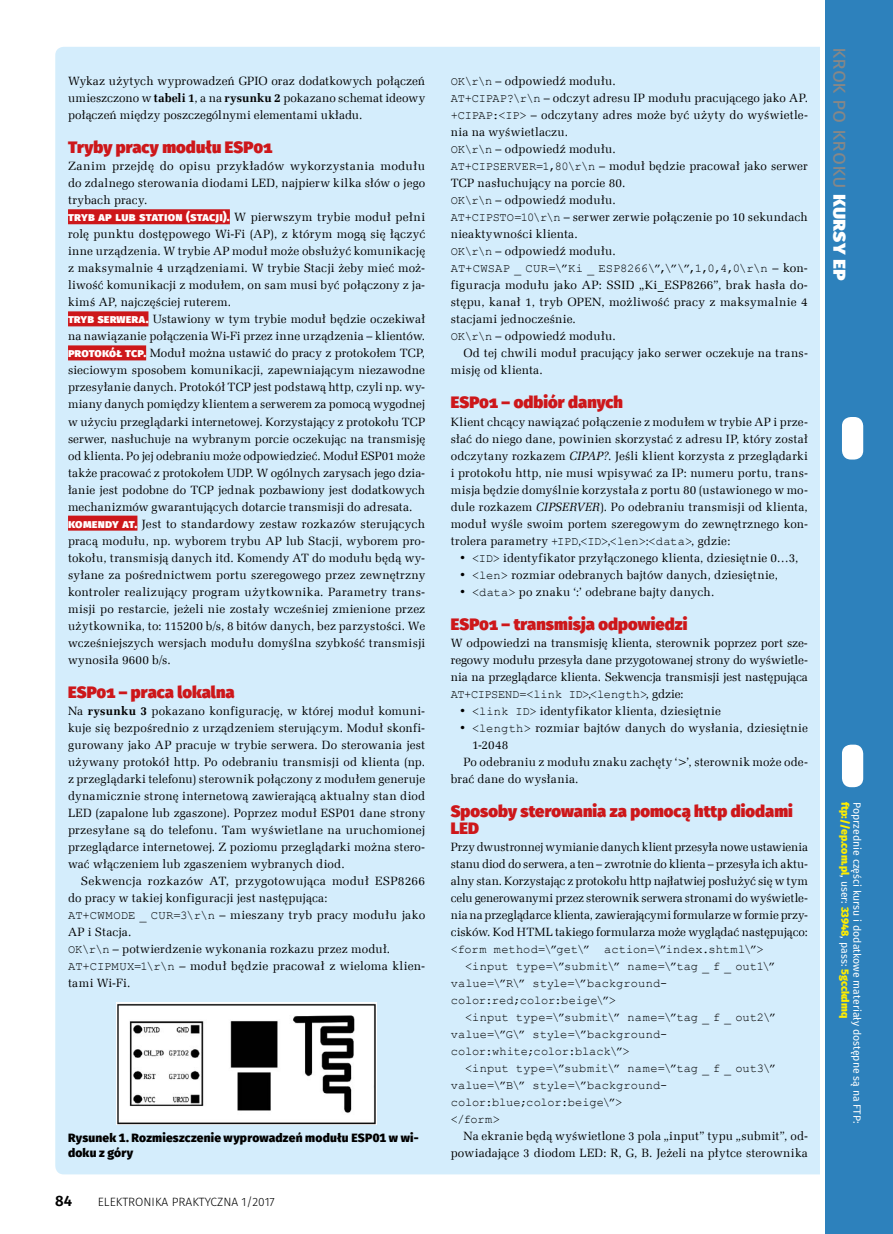
<style>
.page{position:relative;width:893px;height:1234px;background:#fff}
.page>*{position:absolute;margin:0;border:0;box-sizing:border-box;transform-origin:0 0}
.t1{font:21px "Fira Sans";letter-spacing:-.005em;color:#878787}
.t2{font:900 16.5px/17px "Fira Sans";letter-spacing:.005em;color:#cd171a}
.t3{font:600 15px "Fira Sans";color:#000}
.t4{font:12px/17px "Zapf Ellipt EU";letter-spacing:.015em;color:#000}
.t5{font:12px "Courier New";letter-spacing:.005em;color:#000}
.t6{font:800 12px/15px "Fira Sans";letter-spacing:.015em;color:#000}
.t7{font:12px "Courier New";letter-spacing:-.015em;color:#000}
.t8{font:300 12px "Fira Sans";color:#000}
.t9{font:12px "Courier New";letter-spacing:-.02em;color:#000}
.t10{font:10.5px "Fira Sans";color:#fff}
.t11{font:800 10.5px "Fira Sans";color:#ffed00}
.s1{font-weight:700}
.s2{font-family:"Fira Sans";font-weight:800;color:#fff}
.s3{font-family:"Courier New"}
.s4{font-style:italic}
.s5{font-family:"Zapf Ellipt EU"}
.s6{font-family:"Zapf Ellipt EU";font-style:italic}
.s7{font-weight:800;color:#fff}
.s8{font-weight:400;color:#fff}
</style>
<div class="page">
<div style="left:55px;top:47px;width:838px;height:1127px;background:#d4edfc;border-radius:9px"></div>
<div style="left:825px;top:0;width:68px;height:1233px;background:#2d81bc"></div>
<div style="left:842px;top:417px;width:21px;height:42px;background:#fff;border-radius:9px"></div>
<div style="left:842px;top:744px;width:21px;height:43px;background:#fff;border-radius:9px"></div>
<hr style="left:821px;top:0;width:4px;height:1233px;background:#fff">
<div style="left:68px;top:209px;width:162px;height:15px;background:#cd171a"></div>
<div style="left:68px;top:311px;width:80px;height:15px;background:#cd171a"></div>
<div style="left:68px;top:345px;width:78px;height:15px;background:#cd171a"></div>
<div style="left:68px;top:515px;width:69px;height:15px;background:#cd171a"></div>
<img style="left:117px;top:1002px;width:260px;height:122px">
<p class="t4" style="left:68px;top:73px;width:359px;text-align:justify">Wykaz użytych wyprowadzeń GPIO oraz dodatkowych połączeń umieszczono w <span class="s1">tabeli 1</span>, a na <span class="s1">rysunku 2</span> pokazano schemat ideowy połączeń między poszczególnymi elementami układu.</p>
<h2 class="t2" style="left:68px;top:137px;width:206px">Tryby pracy modułu ESP01</h2>
<p class="t4" style="left:68px;top:158px;width:359px">Zanim przejdę do opisu przykładów wykorzystania modułu do zdalnego sterowania diodami LED, najpierw kilka słów o jego trybach pracy.<br><span class="s2">Tryb AP lub Station (Stacji).</span> W pierwszym trybie moduł pełni rolę punktu dostępowego Wi-Fi (AP), z którym mogą się łączyć inne urządzenia. W trybie AP moduł może obsłużyć komunikację z maksymalnie 4 urządzeniami. W trybie Stacji żeby mieć moż&shy;liwość komunikacji z modułem, on sam musi być połączony z ja&shy;kimś AP, najczęściej ruterem.<br><span class="s2">Tryb serwera.</span> Ustawiony w tym trybie moduł będzie oczekiwał na nawiązanie połączenia Wi-Fi przez inne urządzenia – klientów.<br><span class="s2">Protokół TCP.</span> Moduł można ustawić do pracy z protokołem TCP, sieciowym sposobem komunikacji, zapewniającym niezawodne przesyłanie danych. Protokół TCP jest podstawą http, czyli np. wy&shy;miany danych pomiędzy klientem a serwerem za pomocą wygodnej w użyciu przeglądarki internetowej. Korzystający z protokołu TCP serwer, nasłuchuje na wybranym porcie oczekując na transmisję od klienta. Po jej odebraniu może odpowiedzieć. Moduł ESP01 może także pracować z protokołem UDP. W ogólnych zarysach jego dzia&shy;łanie jest podobne do TCP jednak pozbawiony jest dodatkowych mechanizmów gwarantujących dotarcie transmisji do adresata.<br><span class="s2">Komendy AT.</span> Jest to standardowy zestaw rozkazów sterujących pracą modułu, np. wyborem trybu AP lub Stacji, wyborem pro&shy;tokołu, transmisją danych itd. Komendy AT do modułu będą wy&shy;syłane za pośrednictwem portu szeregowego przez zewnętrzny kontroler realizujący program użytkownika. Parametry trans&shy;misji po restarcie, jeżeli nie zostały wcześniej zmienione przez użytkownika, to: 115200 b/s, 8 bitów danych, bez parzystości. We wcześniejszych wersjach modułu domyślna szybkość transmisji wynosiła 9600 b/s.</p>
<h2 class="t2" style="left:68px;top:681px;width:168px">ESP01 – praca lokalna</h2>
<p class="t4" style="left:68px;top:702px;width:359px;text-align:justify">Na <span class="s1">rysunku 3</span> pokazano konfigurację, w której moduł komuni&shy;kuje się bezpośrednio z urządzeniem sterującym. Moduł skonfi&shy;gurowany jako AP pracuje w trybie serwera. Do sterowania jest używany protokół http. Po odebraniu transmisji od klienta (np. z przeglądarki telefonu) sterownik połączony z modułem generuje dynamicznie stronę internetową zawierającą aktualny stan diod LED (zapalone lub zgaszone). Poprzez moduł ESP01 dane strony przesyłane są do telefonu. Tam wyświetlane na uruchomionej przeglądarce internetowej. Z poziomu przeglądarki można stero&shy;wać włączeniem lub zgaszeniem wybranych diod.</p>
<p class="t4" style="left:68px;top:872px;width:359px;text-indent:13px">Sekwencja rozkazów AT, przygotowująca moduł ESP8266 do pracy w takiej konfiguracji jest następująca:<br><span class="s3">AT+CWMODE _ CUR=3\r\n</span> – mieszany tryb pracy modułu jako AP i Stacja.<br><span class="s3">OK\r\n</span> <span class="s4">–</span> potwierdzenie wykonania rozkazu przez moduł.<br><span class="s3">AT+CIPMUX=1\r\n</span> <span class="s4">–</span> moduł będzie pracował z wieloma klien&shy;tami Wi-Fi.</p>
<p class="t6" style="left:68px;top:1128px;width:352px">Rysunek 1. Rozmieszczenie wyprowadzeń modułu ESP01 w wi&shy;doku z góry</p>
<p class="t3" style="left:55px;top:1188px;width:18px">84</p>
<p class="t8" style="left:98px;top:1193px;width:179px">ELEKTRONIKA PRAKTYCZNA 1/2017</p>
<p class="t4" style="left:451px;top:73px;width:359px"><span class="s3">OK\r\n</span> – odpowiedź modułu.<br><span class="s3">AT+CIPAP?\r\n</span> – odczyt adresu IP modułu pracującego jako AP. <span class="s3">+CIPAP:&lt;IP&gt;</span> – odczytany adres może być użyty do wyświetle&shy;nia na wyświetlaczu.<br><span class="s3">OK\r\n</span> – odpowiedź modułu.<br><span class="s3">AT+CIPSERVER=1,80\r\n</span> – moduł będzie pracował jako serwer TCP nasłuchujący na porcie 80.<br><span class="s3">OK\r\n</span> – odpowiedź modułu.<br><span class="s3">AT+CIPSTO=10\r\n</span> – serwer zerwie połączenie po 10 sekundach nieaktywności klienta.<br><span class="s3">OK\r\n</span> – odpowiedź modułu.</p>
<p class="t5" style="left:451px;top:261px;width:359px">AT+CWSAP _ CUR=\”Ki _ ESP8266\”,\”\”,1,0,4,0\r\n <span class="s5">– kon-</span></p>
<p class="t4" style="left:451px;top:277px;width:359px">figuracja modułu jako AP: SSID „Ki_ESP8266”, brak hasła do&shy;stępu, kanał 1, tryb OPEN, możliwość pracy z maksymalnie 4 stacjami jednocześnie.<br><span class="s3">OK\r\n</span> – odpowiedź modułu.</p>
<p class="t4" style="left:451px;top:345px;width:359px;text-indent:13px">Od tej chwili moduł pracujący jako serwer oczekuje na trans&shy;misję od klienta.</p>
<h2 class="t2" style="left:451px;top:392px;width:174px">ESP01 – odbiór danych</h2>
<p class="t4" style="left:451px;top:413px;width:359px;text-align:justify">Klient chcący nawiązać połączenie z modułem w trybie AP i prze&shy;słać do niego dane, powinien skorzystać z adresu IP, który został odczytany rozkazem <span class="s4">CIPAP?</span>. Jeśli klient korzysta z przeglądarki i protokołu http, nie musi wpisywać za IP: numeru portu, trans&shy;misja będzie domyślnie korzystała z portu 80 (ustawionego w mo&shy;dule rozkazem <span class="s4">CIPSERVER</span>). Po odebraniu transmisji od klienta, moduł wyśle swoim portem szeregowym do zewnętrznego kon&shy;trolera parametry <span class="s3">+IPD</span>,<span class="s3">&lt;ID&gt;</span>,<span class="s3">&lt;len&gt;</span>:<span class="s3">&lt;data&gt;</span>, gdzie:</p>
<p class="t4" style="left:459px;top:549px;width:341px">• <span class="s3">&lt;ID&gt;</span> identyfikator przyłączonego klienta, dziesiętnie 0…3,</p>
<p class="t4" style="left:459px;top:566px;width:320px">• <span class="s3">&lt;len&gt;</span> rozmiar odebranych bajtów danych, dziesiętnie,</p>
<p class="t4" style="left:459px;top:583px;width:257px">• <span class="s3">&lt;data&gt;</span> po znaku ‘:’ odebrane bajty danych.</p>
<h2 class="t2" style="left:451px;top:613px;width:238px">ESP01 – transmisja odpowiedzi</h2>
<p class="t4" style="left:451px;top:634px;width:359px;text-align:justify">W odpowiedzi na transmisję klienta, sterownik poprzez port sze&shy;regowy modułu przesyła dane przygotowanej strony do wyświetle&shy;nia na przeglądarce klienta. Sekwencja transmisji jest następująca</p>
<p class="t7" style="left:451px;top:686px;width:234px">AT+CIPSEND=&lt;link ID&gt;<span class="s5">,</span>&lt;length&gt;<span class="s6">,</span> <span class="s5">gdzie:</span></p>
<p class="t4" style="left:459px;top:702px;width:263px">• <span class="s3">&lt;link ID&gt;</span> identyfikator klienta, dziesiętnie</p>
<p class="t4" style="left:459px;top:719px;width:350px">• <span class="s3">&lt;length&gt;</span> rozmiar bajtów danych do wysłania, dziesiętnie</p>
<p class="t4" style="left:472px;top:736px;width:38px">1-2048</p>
<p class="t4" style="left:463px;top:753px;width:346px">Po odebraniu z modułu znaku zachęty ‘&gt;’, sterownik może ode-</p>
<p class="t4" style="left:451px;top:770px;width:129px">brać dane do wysłania.</p>
<h2 class="t2" style="left:451px;top:800px;width:344px">Sposoby sterowania za pomocą http diodami<br>LED</h2>
<p class="t4" style="left:451px;top:838px;width:359px;text-align:justify">Przy dwustronnej wymianie danych klient przesyła nowe ustawienia stanu diod do serwera, a ten – zwrotnie do klienta – przesyła ich aktu&shy;alny stan. Korzystając z protokołu http najłatwiej posłużyć się w tym celu generowanymi przez sterownik serwera stronami do wyświetle&shy;nia na przeglądarce klienta, zawierającymi formularze w formie przy&shy;cisków. Kod HTML takiego formularza może wyglądać następująco:</p>
<p class="t5" style="left:451px;top:941px;width:314px">&lt;form method=\”get\” action=\”index.shtml\”&gt;</p>
<p class="t5" style="left:465px;top:958px;width:312px">&lt;input type=\”submit\” name=\”tag _ f _ out1\”</p>
<p class="t5" style="left:451px;top:975px;width:218px">value=\”R\” style=\”background-</p>
<p class="t5" style="left:451px;top:992px;width:167px">color:red;color:beige\”&gt;</p>
<p class="t5" style="left:465px;top:1009px;width:312px">&lt;input type=\”submit\” name=\”tag _ f _ out2\”</p>
<p class="t5" style="left:451px;top:1026px;width:218px">value=\”G\” style=\”background-</p>
<p class="t5" style="left:451px;top:1043px;width:180px">color:white;color:black\”&gt;</p>
<p class="t5" style="left:465px;top:1060px;width:312px">&lt;input type=\”submit\” name=\”tag _ f _ out3\”</p>
<p class="t5" style="left:451px;top:1077px;width:218px">value=\”B\” style=\”background-</p>
<p class="t9" style="left:451px;top:1094px;width:173px">color:blue;color:beige\”&gt;</p>
<p class="t5" style="left:451px;top:1111px;width:51px">&lt;/form&gt;</p>
<p class="t4" style="left:451px;top:1127px;width:359px;text-align:right">Na ekranie będą wyświetlone 3 pola „input” typu „submit”, od&shy;powiadające 3 diodom LED: R, G, B. Jeżeli na płytce sterownika</p>
<h1 class="t1" style="left:857px;top:47px;width:235px;rotate:90deg">Krok po kroku <span class="s7">Kursy EP</span></h1>
<p class="t11" style="left:854px;top:801px;width:217px;rotate:90deg">ftp://ep.com.pl<span class="s8">, user:</span> 33948<span class="s8">, pass:</span> 5gcckdmq</p>
<p class="t10" style="left:865px;top:801px;width:323px;rotate:90deg">Poprzednie części kursu i dodatkowe materiały dostępne są na FTP:</p>
</div>
